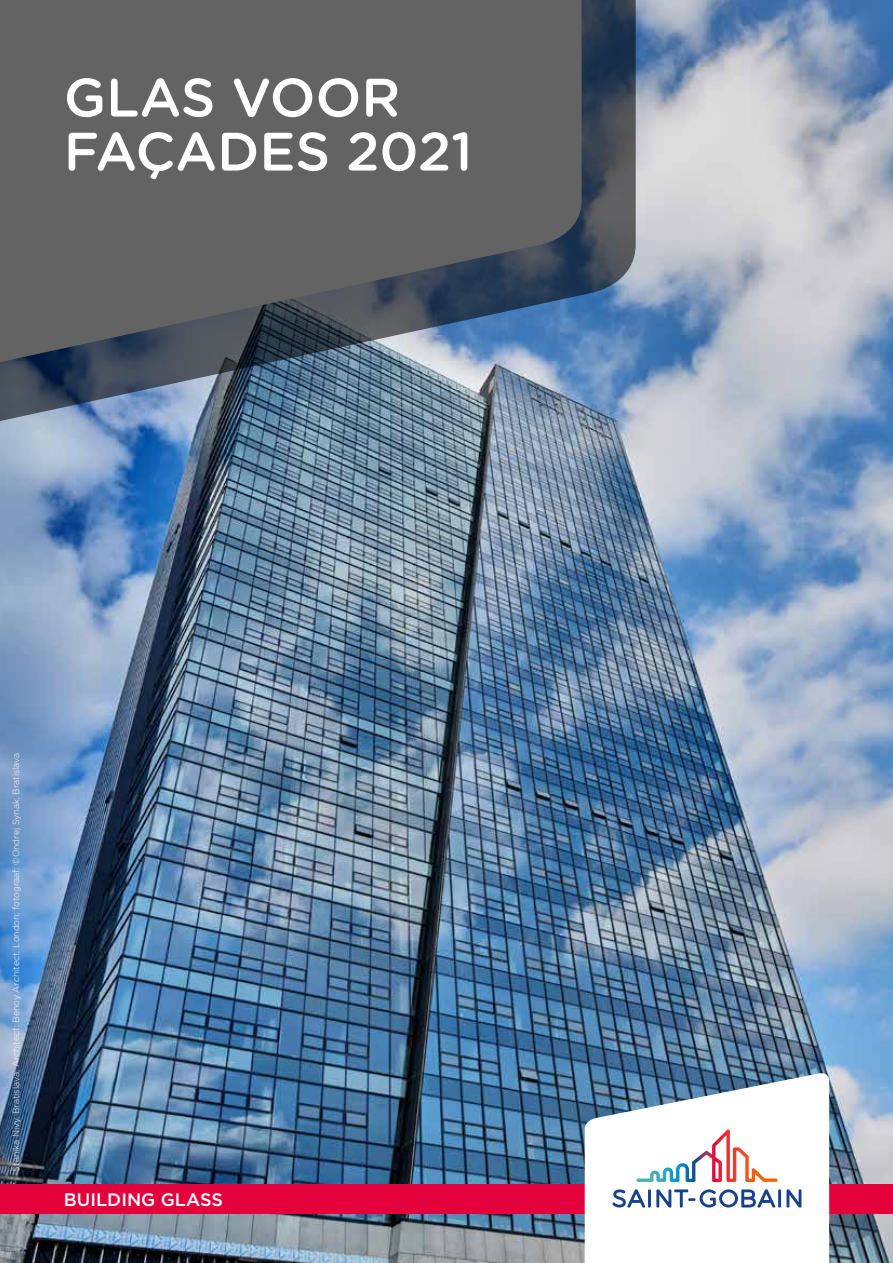
<style>
.page{position:relative;width:893px;height:1263px;background:#fff}
.page>*{position:absolute;margin:0;border:0;box-sizing:border-box;transform-origin:0 0}
.t1{font:500 54px/54px "Gotham Rounded";color:#fff}
.t2{font:500 18px "Gotham";color:#fff}
.t3{font:300 9px "Gotham";letter-spacing:-.005em;color:#fff}
</style>
<div class="page">
<img style="left:0;top:0;width:893px;height:1263px">
<div style="left:0;top:1184px;width:893px;height:29px;background:#e4003a"></div>
<div style="left:64px;top:1184px;width:266px;height:30px;background:#e4003a"></div>
<svg style="left:585px;top:1071px;width:244px;height:192px"></svg>
<svg style="left:612px;top:1189px;width:33px;height:18px"></svg>
<hr style="left:648px;top:1189px;width:3px;height:18px;background:#17428b">
<svg style="left:656px;top:1189px;width:119px;height:18px;background:#a8b8d3"></svg>
<hr style="left:778px;top:1189px;width:3px;height:18px;background:#17428b">
<svg style="left:786px;top:1189px;width:15px;height:18px"></svg>
<svg style="left:636px;top:1129px;width:142px;height:53px"></svg>
<img style="left:0;top:0;width:636px;height:424px">
<svg style="left:0;top:0;width:582px;height:365px;background:#5e6165"></svg>
<h1 class="t1" style="left:64px;top:68px;width:410px">GLAS VOOR<br>FAÇADES 2021</h1>
<p class="t3" style="left:11px;top:1171px;width:420px;rotate:-90deg">Stanika Nivy, Bratislava, Architect: Benoy Architect, London; fotograaf: ©Ondrej Synak, Bratislava</p>
<h2 class="t2" style="left:64px;top:1188px;width:161px">BUILDING GLASS</h2>
</div>
